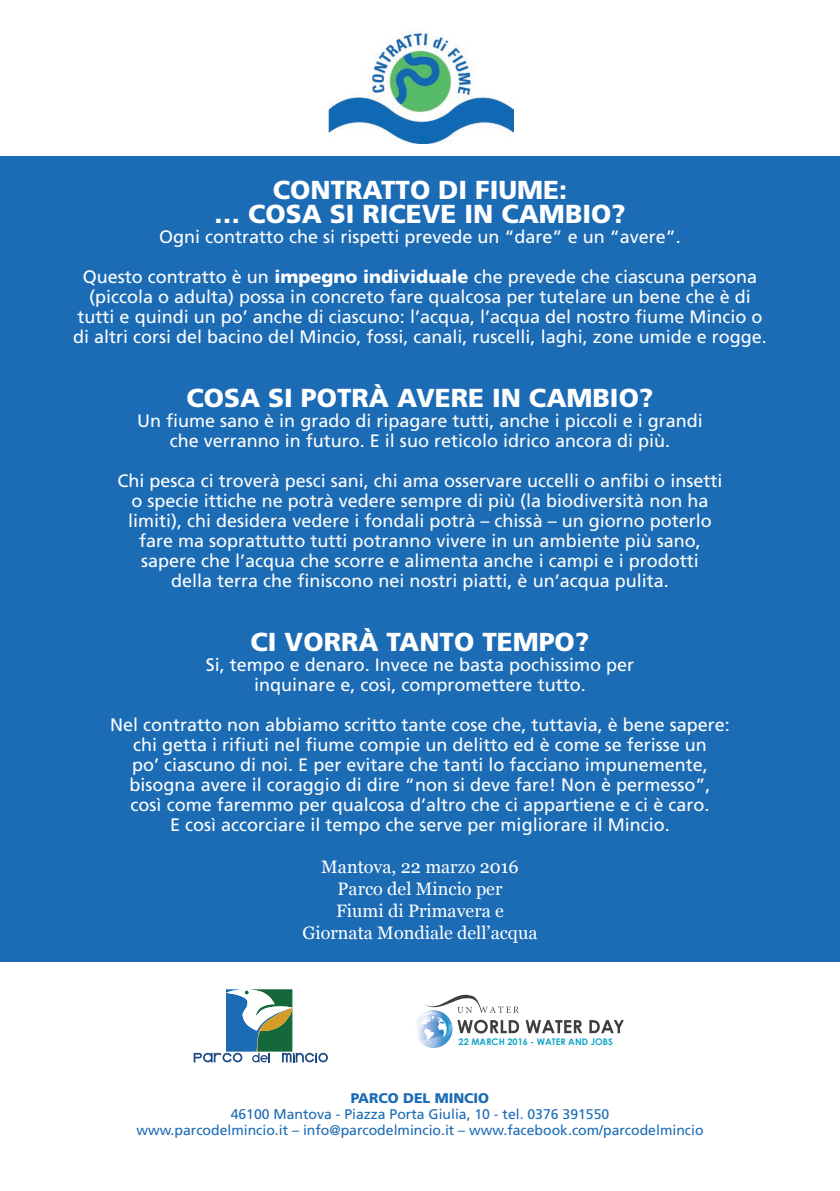
<style>
.page{position:relative;width:840px;height:1191px;background:#fff}
.page>*{position:absolute;margin:0;border:0;box-sizing:border-box;transform-origin:0 0}
.t1{font:900 26px/24px "Frutiger LT Std";color:#fff;text-align:center}
.t2{font:18px/20px "Frutiger LT Std";color:#fff;text-align:center}
.t3{font:18px/22px "Georgia";color:#fff;text-align:center}
.t4{font:14px/16px "Frutiger LT Std";color:#1b6bb5;text-align:center}
.t5{font:900 14px "Frutiger LT Std";color:#1b6bb5}
.t6{font:700 9.2px "Century Gothic";color:#11a6c8}
.s1{font-weight:900}
</style>
<div class="page">
<div style="left:0;top:156px;width:839px;height:805px;background:#1b6bb5"></div>
<img style="left:328px;top:30px;width:185px;height:114px">
<svg style="left:193px;top:989px;width:135px;height:73px"></svg>
<svg style="left:416px;top:994px;width:103px;height:53px"></svg>
<svg style="left:525px;top:1020px;width:57px;height:13px"></svg>
<svg style="left:589px;top:1020px;width:34px;height:13px"></svg>
<h1 class="t1" style="left:214px;top:177px;width:413px">CONTRATTO DI FIUME:<br>… COSA SI RICEVE IN CAMBIO?</h1>
<p class="t2" style="left:159px;top:226px;width:523px">Ogni contratto che si rispetti prevede un “dare” e un “avere”.</p>
<p class="t2" style="left:73px;top:266px;width:695px">Questo contratto è un <span class="s1">impegno individuale</span> che prevede che ciascuna persona (piccola o adulta) possa in concreto fare qualcosa per tutelare un bene che è di tutti e quindi un po’ anche di ciascuno: l’acqua, l’acqua del nostro fiume Mincio o di altri corsi del bacino del Mincio, fossi, canali, ruscelli, laghi, zone umide e rogge.</p>
<h1 class="t1" style="left:186px;top:385px;width:468px">COSA SI POTRÀ AVERE IN CAMBIO?</h1>
<p class="t2" style="left:137px;top:410px;width:567px">Un fiume sano è in grado di ripagare tutti, anche i piccoli e i grandi che verranno in futuro. E il suo reticolo idrico ancora di più.</p>
<p class="t2" style="left:117px;top:470px;width:606px">Chi pesca ci troverà pesci sani, chi ama osservare uccelli o anfibi o insetti o specie ittiche ne potrà vedere sempre di più (la biodiversità non ha limiti), chi desidera vedere i fondali potrà – chissà – un giorno poterlo fare ma soprattutto tutti potranno vivere in un ambiente più sano, sapere che l’acqua che scorre e alimenta anche i campi e i prodotti<br>della terra che finiscono nei nostri piatti, è un’acqua pulita.</p>
<h1 class="t1" style="left:250px;top:629px;width:340px">CI VORRÀ TANTO TEMPO?</h1>
<p class="t2" style="left:205px;top:654px;width:430px">Si, tempo e denaro. Invece ne basta pochissimo per inquinare e, così, compromettere tutto.</p>
<p class="t2" style="left:110px;top:714px;width:621px">Nel contratto non abbiamo scritto tante cose che, tuttavia, è bene sapere: chi getta i rifiuti nel fiume compie un delitto ed è come se ferisse un<br>po’ ciascuno di noi. E per evitare che tanti lo facciano impunemente, bisogna avere il coraggio di dire “non si deve fare! Non è permesso”,<br>così come faremmo per qualcosa d’altro che ci appartiene e ci è caro.<br>E così accorciare il tempo che serve per migliorare il Mincio.</p>
<p class="t3" style="left:302px;top:855px;width:236px">Mantova, 22 marzo 2016<br>Parco del Mincio per<br>Fiumi di Primavera e<br>Giornata Mondiale dell’acqua</p>
<p class="t6" style="left:458px;top:1036px;width:156px">22 MARCH 2016 - WATER AND JOBS</p>
<p class="t5" style="left:350px;top:1089px;width:140px">PARCO DEL MINCIO</p>
<p class="t4" style="left:136px;top:1105px;width:568px">46100 Mantova - Piazza Porta Giulia, 10 - tel. 0376 391550<br>www.parcodelmincio.it – info@parcodelmincio.it – www.facebook.com/parcodelmincio</p>
</div>
